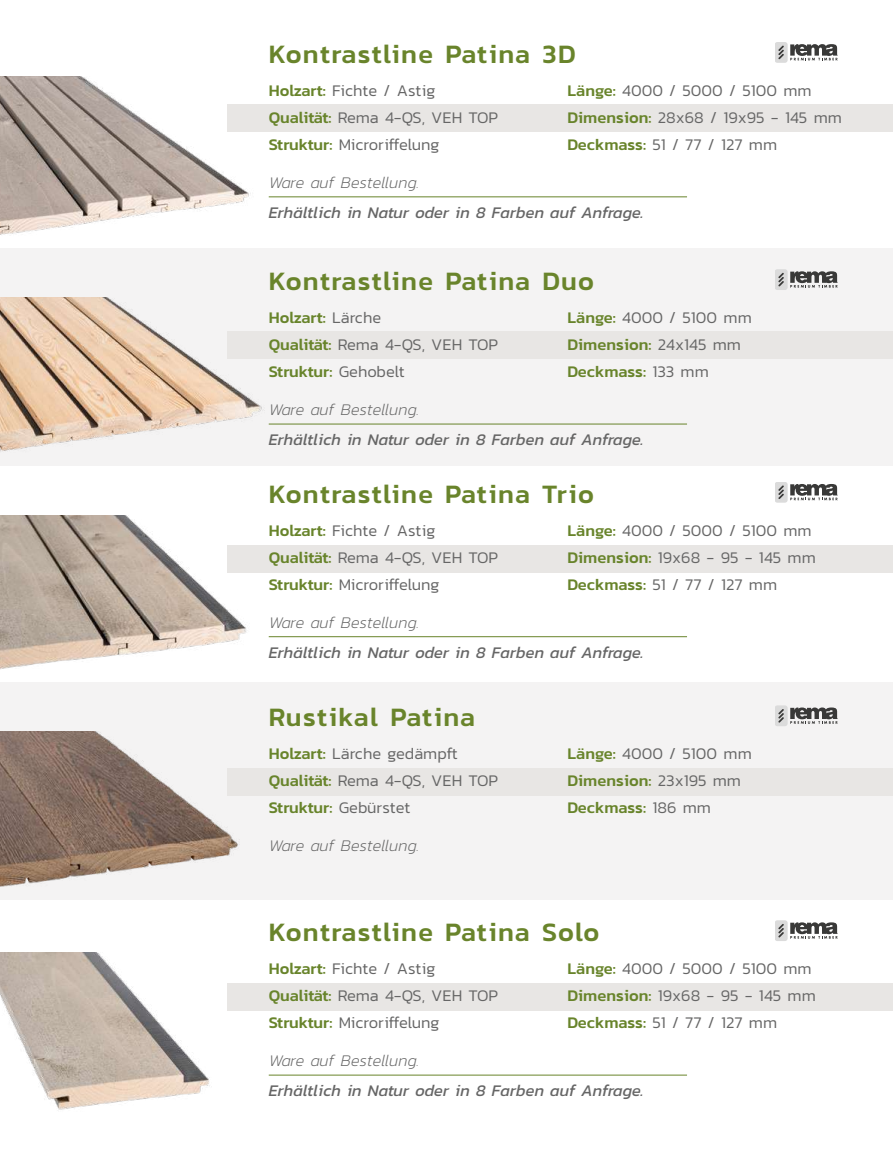
<style>
.page{position:relative;width:893px;height:1149px;background:#fff}
.page>*{position:absolute;margin:0;border:0;box-sizing:border-box;transform-origin:0 0}
.t1{font:500 27px "Kanit";letter-spacing:.05em;color:#69842b}
.t2{font:300 16.5px/27px "Kanit";color:#666}
.t3{font:italic 16.5px "Kanit";color:#666}
.t4{font:500 16.5px/27px "Kanit";color:#68842b}
.t5{font:italic 200 16.5px "Kanit";color:#666}
.s1{font-weight:500;color:#68842b}
.s2{font-weight:300;color:#666}
</style>
<div class="page">
<div style="left:0;top:248px;width:893px;height:217px;background:#f4f3f3"></div>
<div style="left:0;top:682px;width:893px;height:217px;background:#f4f3f3"></div>
<hr style="left:269px;top:196px;width:418px;height:1px;background:#68842b">
<hr style="left:269px;top:636px;width:418px;height:1px;background:#68842b">
<hr style="left:269px;top:1074px;width:418px;height:1px;background:#68842b">
<hr style="left:269px;top:423px;width:418px;height:1px;background:#68842b">
<div style="left:227px;top:104px;width:666px;height:28px;background:#e8e6e4"></div>
<div style="left:227px;top:544px;width:666px;height:28px;background:#e8e6e4"></div>
<div style="left:227px;top:982px;width:666px;height:28px;background:#e8e6e4"></div>
<div style="left:227px;top:331px;width:666px;height:28px;background:#e8e6e4"></div>
<div style="left:227px;top:767px;width:666px;height:28px;background:#e8e6e4"></div>
<img style="left:0;top:76px;width:251px;height:159px">
<div style="left:775px;top:43px;width:13px;height:20px;background:#dbdbdb;border-radius:3px"></div>
<svg style="left:778px;top:45px;width:6px;height:14px"></svg>
<svg style="left:790px;top:44px;width:48px;height:16px"></svg>
<div style="left:775px;top:482px;width:13px;height:20px;background:#dbdbdb;border-radius:3px"></div>
<svg style="left:778px;top:485px;width:6px;height:14px"></svg>
<svg style="left:790px;top:484px;width:48px;height:16px"></svg>
<div style="left:775px;top:920px;width:13px;height:20px;background:#dbdbdb;border-radius:3px"></div>
<svg style="left:778px;top:924px;width:6px;height:13px"></svg>
<svg style="left:790px;top:922px;width:48px;height:16px"></svg>
<div style="left:775px;top:270px;width:13px;height:20px;background:#dbdbdb;border-radius:3px"></div>
<svg style="left:778px;top:273px;width:6px;height:13px"></svg>
<svg style="left:790px;top:271px;width:48px;height:16px"></svg>
<div style="left:775px;top:705px;width:13px;height:21px;background:#dbdbdb;border-radius:3px"></div>
<svg style="left:778px;top:709px;width:6px;height:13px"></svg>
<svg style="left:790px;top:707px;width:48px;height:16px"></svg>
<img style="left:0;top:298px;width:271px;height:154px">
<img style="left:0;top:515px;width:261px;height:155px">
<img style="left:0;top:731px;width:263px;height:156px">
<img style="left:0;top:952px;width:282px;height:158px">
<h1 class="t1" style="left:269px;top:33px;width:309px">Kontrastline Patina 3D</h1>
<p class="t2" style="left:269px;top:77px;width:231px"><span class="s1">Holzart:</span> Fichte / Astig<br><span class="s1">Qualität:</span> Rema 4-QS, VEH TOP<br><span class="s1">Struktur:</span> Microriffelung</p>
<p class="t2" style="left:567px;top:77px;width:276px"><span class="s1">Länge:</span> 4000 / 5000 / 5100 mm<br><span class="s1">Dimension:</span> 28x68 / 19x95 - 145 mm<br><span class="s1">Deckmass:</span> 51 / 77 / 127 mm</p>
<p class="t5" style="left:269px;top:171px;width:152px">Ware auf Bestellung.</p>
<p class="t3" style="left:269px;top:200px;width:377px">Erhältlich in Natur oder in 8 Farben auf Anfrage.</p>
<h1 class="t1" style="left:269px;top:260px;width:327px">Kontrastline Patina Duo</h1>
<p class="t2" style="left:269px;top:304px;width:231px"><span class="s1">Holzart:</span> Lärche<br><span class="s1">Qualität:</span> Rema 4-QS, VEH TOP<br><span class="s1">Struktur:</span> Gehobelt</p>
<p class="t4" style="left:567px;top:303px;width:186px">Länge: <span class="s2">4000 / 5100 mm<br></span>Dimension: <span class="s2">24x145 mm<br></span>Deckmass: <span class="s2">133 mm</span></p>
<p class="t5" style="left:269px;top:398px;width:152px">Ware auf Bestellung.</p>
<p class="t3" style="left:269px;top:427px;width:377px">Erhältlich in Natur oder in 8 Farben auf Anfrage.</p>
<h1 class="t1" style="left:269px;top:473px;width:327px">Kontrastline Patina Trio</h1>
<p class="t2" style="left:269px;top:516px;width:231px"><span class="s1">Holzart:</span> Fichte / Astig<br><span class="s1">Qualität:</span> Rema 4-QS, VEH TOP<br><span class="s1">Struktur:</span> Microriffelung</p>
<p class="t2" style="left:567px;top:516px;width:250px"><span class="s1">Länge:</span> 4000 / 5000 / 5100 mm<br><span class="s1">Dimension:</span> 19x68 - 95 - 145 mm<br><span class="s1">Deckmass:</span> 51 / 77 / 127 mm</p>
<p class="t5" style="left:269px;top:611px;width:152px">Ware auf Bestellung.</p>
<p class="t3" style="left:269px;top:640px;width:377px">Erhältlich in Natur oder in 8 Farben auf Anfrage.</p>
<h1 class="t1" style="left:269px;top:696px;width:208px">Rustikal Patina</h1>
<p class="t2" style="left:269px;top:739px;width:231px"><span class="s1">Holzart:</span> Lärche gedämpft<br><span class="s1">Qualität:</span> Rema 4-QS, VEH TOP<br><span class="s1">Struktur:</span> Gebürstet</p>
<p class="t4" style="left:567px;top:739px;width:186px">Länge: <span class="s2">4000 / 5100 mm<br></span>Dimension: <span class="s2">23x195 mm<br></span>Deckmass: <span class="s2">186 mm</span></p>
<p class="t5" style="left:269px;top:834px;width:152px">Ware auf Bestellung.</p>
<h1 class="t1" style="left:269px;top:911px;width:332px">Kontrastline Patina Solo</h1>
<p class="t2" style="left:269px;top:954px;width:231px"><span class="s1">Holzart:</span> Fichte / Astig<br><span class="s1">Qualität:</span> Rema 4-QS, VEH TOP<br><span class="s1">Struktur:</span> Microriffelung</p>
<p class="t2" style="left:567px;top:954px;width:250px"><span class="s1">Länge:</span> 4000 / 5000 / 5100 mm<br><span class="s1">Dimension:</span> 19x68 - 95 - 145 mm<br><span class="s1">Deckmass:</span> 51 / 77 / 127 mm</p>
<p class="t5" style="left:269px;top:1049px;width:152px">Ware auf Bestellung.</p>
<p class="t3" style="left:269px;top:1078px;width:377px">Erhältlich in Natur oder in 8 Farben auf Anfrage.</p>
</div>
